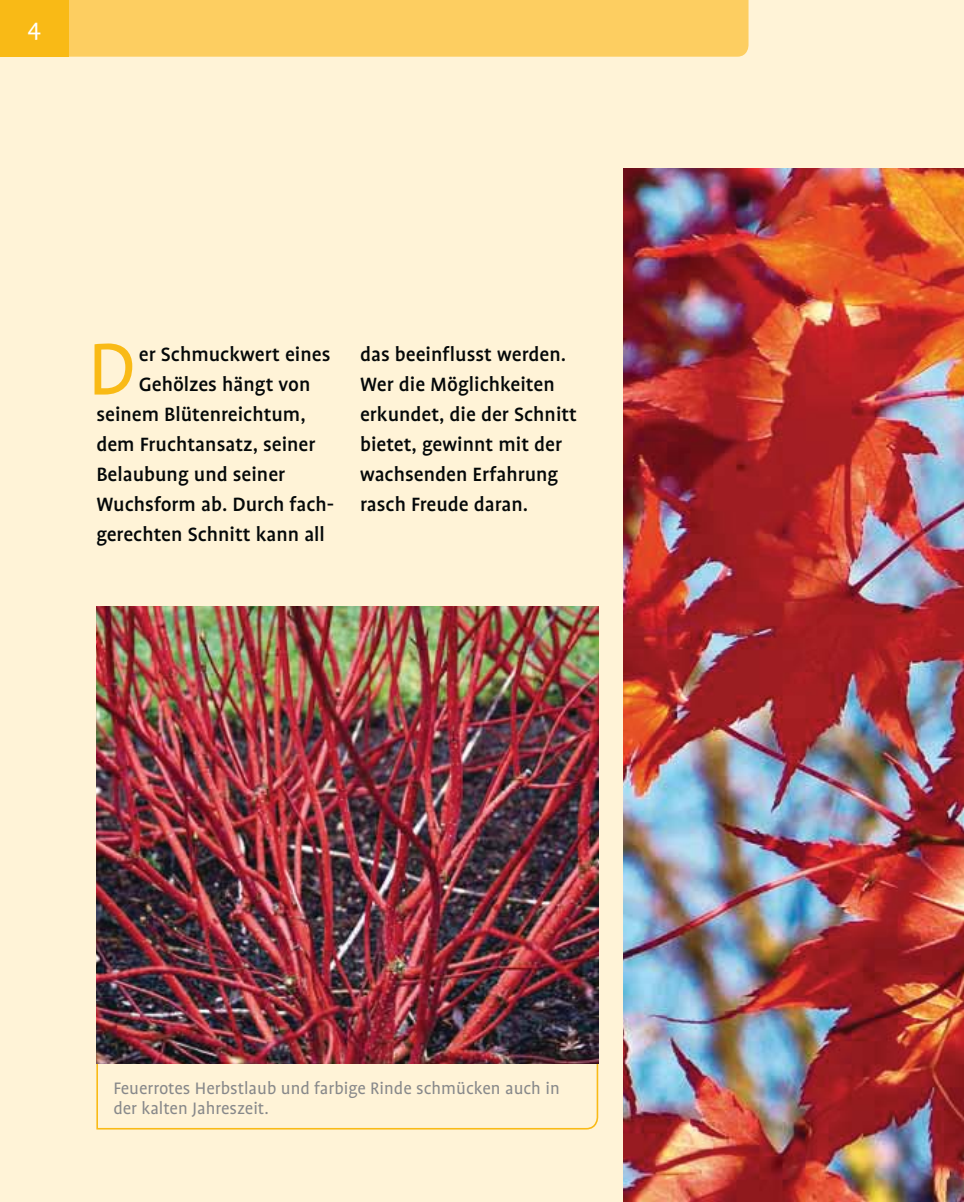
<style>
.page{position:relative;width:964px;height:1202px;background:#fff3d7}
.page>*{position:absolute;margin:0;border:0;box-sizing:border-box;transform-origin:0 0}
.t1{font:84px "UV Profile";color:#f9ba16;scale:.95 1}
.t2{font:26px "UV Profile";color:#fff}
.t3{font:500 22px/30px "UV Profile";color:#040809}
.t4{font:19px/20px "UV Profile";color:#87888a}
</style>
<div class="page">
<div style="left:68px;top:0;width:680px;height:57px;background:#fdce61"></div>
<div style="left:0;top:0;width:68px;height:57px;background:#f9ba16"></div>
<img style="left:624px;top:168px;width:340px;height:1034px">
<svg style="left:96px;top:1039px;width:503px;height:91px"></svg>
<img style="left:96px;top:607px;width:502px;height:456px">
<p class="t2" style="left:27px;top:17px;width:15px">4</p>
<h1 class="t1" style="left:88px;top:335px;width:52px">D</h1>
<p class="t3" style="left:139px;top:341px;width:193px">er Schmuckwert eines</p>
<p class="t3" style="left:139px;top:371px;width:173px">Gehölzes hängt von</p>
<p class="t3" style="left:96px;top:401px;width:211px">seinem Blütenreichtum,</p>
<p class="t3" style="left:96px;top:431px;width:221px">dem Fruchtansatz, seiner</p>
<p class="t3" style="left:96px;top:461px;width:190px">Belaubung und seiner</p>
<p class="t3" style="left:96px;top:491px;width:239px">Wuchsform ab. Durch fach-</p>
<p class="t3" style="left:96px;top:521px;width:230px">gerechten Schnitt kann all</p>
<p class="t3" style="left:360px;top:341px;width:218px">das beeinflusst werden.<br>Wer die Möglichkeiten erkundet, die der Schnitt bietet, gewinnt mit der wachsenden Erfahrung rasch Freude daran.</p>
<p class="t4" style="left:113px;top:1079px;width:448px">Feuerrotes Herbstlaub und farbige Rinde schmücken auch in der kalten Jahreszeit.</p>
</div>
